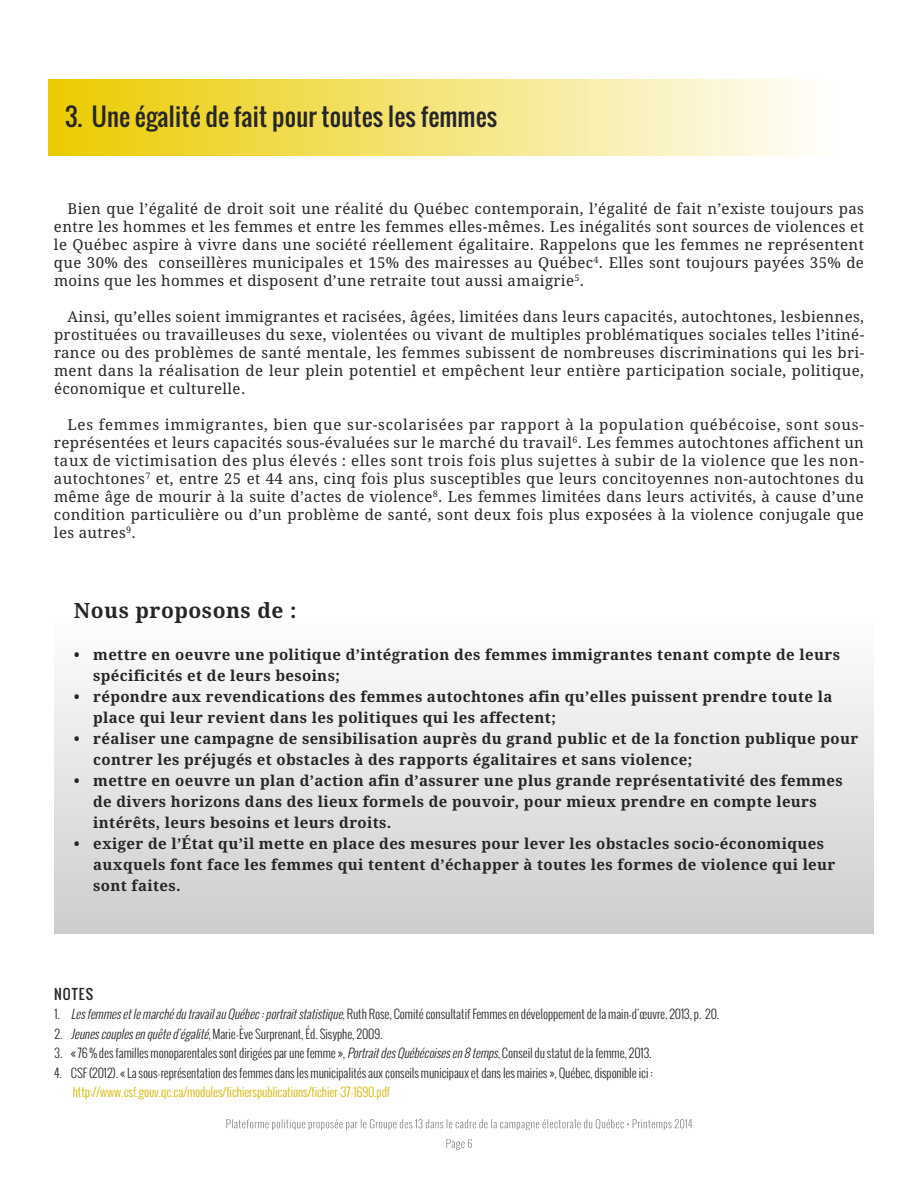
<style>
.page{position:relative;width:918px;height:1188px;background:#fff}
.page>*{position:absolute;margin:0;border:0;box-sizing:border-box;transform-origin:0 0}
.t1{font:24px "Oswald";letter-spacing:.01em;color:#272627}
.t2{font:700 21px "Droid Serif";letter-spacing:.025em;color:#272627}
.t3{font:15px/18px "Droid Serif";letter-spacing:.025em;color:#272627;text-align:justify}
.t4{font:700 15px/21px "Droid Serif";letter-spacing:.025em;color:#272627}
.t5{font:13.5px "Oswald";letter-spacing:.09em;color:#272627}
.t6{font:300 12px "Oswald";letter-spacing:-.01em;color:#272627}
.t7{font:300 12px "Oswald";letter-spacing:-.01em;color:#d4b700}
.s1{font-style:italic}
</style>
<div class="page">
<svg style="left:226px;top:1119px;width:69px;height:11px"></svg>
<svg style="left:446px;top:1139px;width:26px;height:11px"></svg>
<div style="left:49px;top:79px;width:788px;height:77px;background:linear-gradient(to right,#ebcb00,#fffefc)"></div>
<h1 class="t1" style="left:65px;top:105px;width:434px">3. Une égalité de fait pour toutes les femmes</h1>
<p class="t3" style="left:54px;top:200px;width:812px;text-indent:14px">Bien que l’égalité de droit soit une réalité du Québec contemporain, l’égalité de fait n’existe toujours pas entre les hommes et les femmes et entre les femmes elles-mêmes. Les inégalités sont sources de violences et le Québec aspire à vivre dans une société réellement égalitaire. Rappelons que les femmes ne représentent que 30% des conseillères municipales et 15% des mairesses au Québec<sup>4</sup>. Elles sont toujours payées 35% de moins que les hommes et disposent d’une retraite tout aussi amaigrie<sup>5</sup>.</p>
<p class="t3" style="left:54px;top:308px;width:812px;text-indent:14px">Ainsi, qu’elles soient immigrantes et racisées, âgées, limitées dans leurs capacités, autochtones, lesbiennes, prostituées ou travailleuses du sexe, violentées ou vivant de multiples problématiques sociales telles l’itiné&shy;rance ou des problèmes de santé mentale, les femmes subissent de nombreuses discriminations qui les bri&shy;ment dans la réalisation de leur plein potentiel et empêchent leur entière participation sociale, politique, économique et culturelle.</p>
<p class="t3" style="left:54px;top:416px;width:812px;text-indent:14px">Les femmes immigrantes, bien que sur-scolarisées par rapport à la population québécoise, sont sous&shy;représentées et leurs capacités sous-évaluées sur le marché du travail<sup>6</sup>. Les femmes autochtones affichent un taux de victimisation des plus élevés : elles sont trois fois plus sujettes à subir de la violence que les non&shy;autochtones<sup>7</sup> et, entre 25 et 44 ans, cinq fois plus susceptibles que leurs concitoyennes non-autochtones du même âge de mourir à la suite d’actes de violence<sup>8</sup>. Les femmes limitées dans leurs activités, à cause d’une condition particulière ou d’un problème de santé, sont deux fois plus exposées à la violence conjugale que les autres<sup>9</sup>.</p>
<h2 class="t2" style="left:74px;top:599px;width:224px">Nous proposons de :</h2>
<p class="t4" style="left:93px;top:645px;width:748px;text-indent:-19px">• mettre en oeuvre une politique d’intégration des femmes immigrantes tenant compte de leurs spécificités et de leurs besoins;</p>
<p class="t4" style="left:93px;top:687px;width:741px;text-indent:-19px">• répondre aux revendications des femmes autochtones afin qu’elles puissent prendre toute la place qui leur revient dans les politiques qui les affectent;</p>
<p class="t4" style="left:93px;top:729px;width:767px;text-indent:-19px">• réaliser une campagne de sensibilisation auprès du grand public et de la fonction publique pour contrer les préjugés et obstacles à des rapports égalitaires et sans violence;</p>
<p class="t4" style="left:93px;top:771px;width:751px;text-indent:-19px">• mettre en oeuvre un plan d’action afin d’assurer une plus grande représentativité des femmes de divers horizons dans des lieux formels de pouvoir, pour mieux prendre en compte leurs intérêts, leurs besoins et leurs droits.</p>
<p class="t4" style="left:93px;top:834px;width:744px;text-indent:-19px">• exiger de l’État qu’il mette en place des mesures pour lever les obstacles socio-économiques auxquels font face les femmes qui tentent d’échapper à toutes les formes de violence qui leur sont faites.</p>
<p class="t5" style="left:54px;top:987px;width:41px">NOTES</p>
<p class="t6" style="left:55px;top:1008px;width:666px">1. <span class="s1">LesfemmesetlemarchédutravailauQuébec:portraitstatistique</span>, Ruth Rose, Comité consultatif Femmes en développement de la main-d’œuvre, 2013, p. 20.</p>
<p class="t6" style="left:55px;top:1028px;width:329px">2. <span class="s1">Jeunescouplesenquêted’égalité</span>, Marie-Ève Surprenant, Éd. Sisyphe, 2009.</p>
<p class="t6" style="left:55px;top:1047px;width:599px">3. « 76 % des familles monoparentales sont dirigées par une femme », <span class="s1">PortraitdesQuébécoisesen8temps</span>, Conseil du statut de la femme, 2013.</p>
<p class="t6" style="left:55px;top:1067px;width:600px">4. CSF (2012). « La sous-représentation des femmes dans les municipalités aux conseils municipaux et dans les mairies », Québec, disponible ici :</p>
<p class="t7" style="left:73px;top:1086px;width:319px">http://www.csf.gouv.qc.ca/modules/fichierspublications/fichier-37-1690.pdf</p>
</div>
